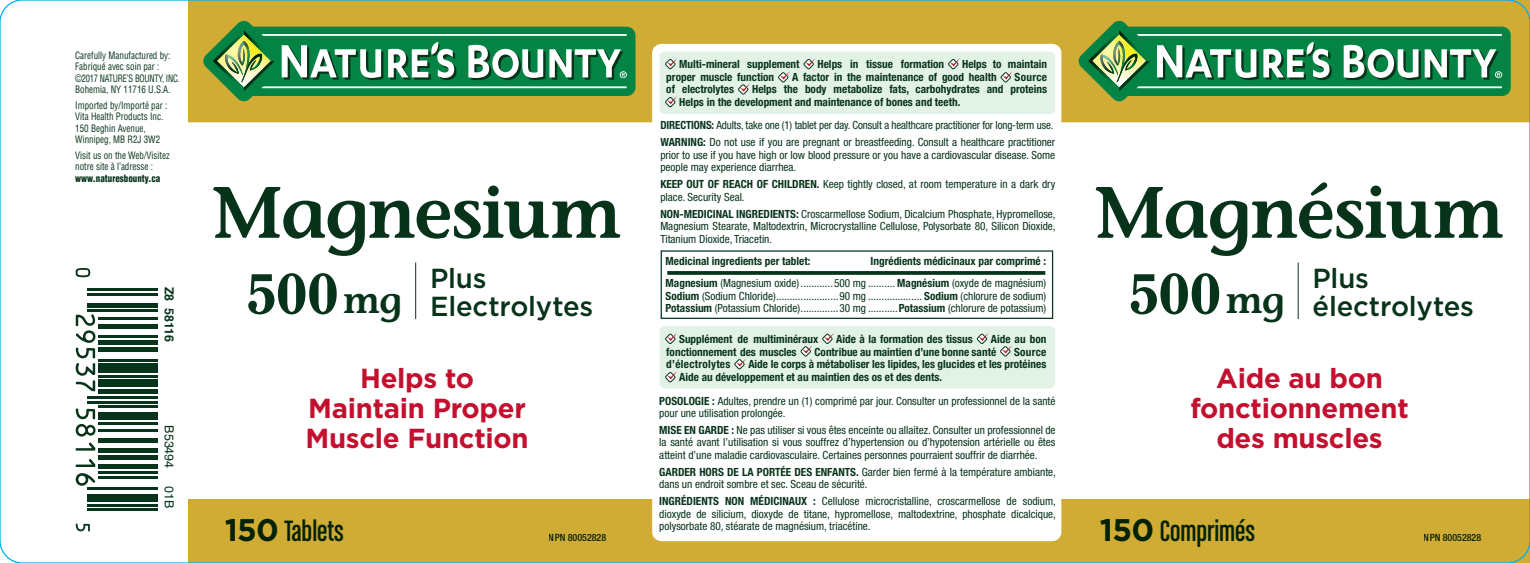
<style>
.page{position:relative;width:1530px;height:563px;background:#fff}
.page>*{position:absolute;margin:0;border:0;box-sizing:border-box;transform-origin:0 0}
.t1{font:600 72.5px "Stone Informal";letter-spacing:-.025em;color:#07331a}
.t2{font:700 55px "Gazette LH";color:#07331a}
.t3{font:31.25px "Chalet Comprime Cologne Sixty";color:#07331a}
.t4{font:700 27.5px/30px "Gotham";letter-spacing:-.01em;color:#c3102f;text-align:center}
.t5{font:500 27.5px/27.5px "Gotham";letter-spacing:-.005em;color:#07331a}
.t6{font:12.5px "Helvetica";color:#07331a}
.t7{font:700 12.5px "Helvetica";color:#07331a}
.t8{font:condensed 11.25px/12.5px "Helvetica Neue";color:#07331a}
.t9{font:700 condensed 11.25px/12.5px "Helvetica Neue";color:#07331a}
.t10{font:700 condensed 11.25px "Helvetica Neue";letter-spacing:.025em;color:#07331a}
.t11{font:condensed 10px/11.2px "Helvetica";color:#07331a;scale:.9 1}
.t12{font:500 condensed 10px "Helvetica Neue";color:#07331a}
.t13{font:900 condensed 10px "Helvetica";color:#07331a;scale:.9 1}
.s1{font-family:"Stone Informal";font-weight:600;font-size:37.5px}
.s2{font-family:"Gotham";font-weight:700}
.s3{font-weight:700}
</style>
<div class="page">
<div style="left:188px;top:0;width:1342px;height:122px;background:#d1ac34"></div>
<div style="left:42px;top:499px;width:1488px;height:63px;background:#d1ac34"></div>
<div style="left:652px;top:44px;width:409px;height:497px;background:#fff;border-radius:9px"></div>
<div style="left:0;top:0;width:188px;height:562px;background:#fff"></div>
<svg style="left:76px;top:268px;width:14px;height:9px"></svg>
<hr style="left:87px;top:288px;width:71px;height:3px;background:#07331a">
<hr style="left:87px;top:293px;width:71px;height:2px;background:#07331a">
<div style="left:87px;top:302px;width:71px;height:5px;background:#07331a"></div>
<hr style="left:87px;top:309px;width:71px;height:3px;background:#07331a">
<hr style="left:98px;top:317px;width:60px;height:2px;background:#07331a">
<hr style="left:98px;top:324px;width:60px;height:4px;background:#07331a">
<hr style="left:98px;top:335px;width:60px;height:3px;background:#07331a">
<div style="left:98px;top:340px;width:60px;height:5px;background:#07331a"></div>
<div style="left:98px;top:347px;width:60px;height:5px;background:#07331a"></div>
<hr style="left:98px;top:359px;width:60px;height:2px;background:#07331a">
<div style="left:98px;top:363px;width:60px;height:10px;background:#07331a"></div>
<hr style="left:98px;top:375px;width:60px;height:2px;background:#07331a">
<svg style="left:76px;top:314px;width:19px;height:77px"></svg>
<div style="left:98px;top:379px;width:60px;height:8px;background:#07331a"></div>
<div style="left:98px;top:389px;width:60px;height:5px;background:#07331a"></div>
<hr style="left:87px;top:396px;width:71px;height:2px;background:#07331a">
<hr style="left:87px;top:401px;width:71px;height:2px;background:#07331a">
<hr style="left:98px;top:405px;width:60px;height:3px;background:#07331a">
<div style="left:98px;top:412px;width:60px;height:7px;background:#07331a"></div>
<svg style="left:76px;top:408px;width:20px;height:28px"></svg>
<hr style="left:98px;top:422px;width:60px;height:2px;background:#07331a">
<hr style="left:98px;top:429px;width:60px;height:2px;background:#07331a">
<svg style="left:76px;top:442px;width:19px;height:8px"></svg>
<div style="left:98px;top:438px;width:60px;height:5px;background:#07331a"></div>
<div style="left:98px;top:447px;width:60px;height:5px;background:#07331a"></div>
<svg style="left:76px;top:459px;width:19px;height:8px"></svg>
<div style="left:98px;top:454px;width:60px;height:5px;background:#07331a"></div>
<div style="left:98px;top:464px;width:60px;height:5px;background:#07331a"></div>
<svg style="left:76px;top:473px;width:19px;height:12px"></svg>
<hr style="left:98px;top:471px;width:60px;height:2px;background:#07331a">
<hr style="left:98px;top:475px;width:60px;height:3px;background:#07331a">
<hr style="left:87px;top:487px;width:71px;height:3px;background:#07331a">
<div style="left:87px;top:494px;width:71px;height:7px;background:#07331a"></div>
<hr style="left:87px;top:504px;width:71px;height:2px;background:#07331a">
<hr style="left:87px;top:508px;width:71px;height:3px;background:#07331a">
<svg style="left:76px;top:523px;width:14px;height:8px"></svg>
<div style="left:661px;top:250px;width:392px;height:69px;border:1px solid #07331a"></div>
<svg style="left:667px;top:271px;width:378px;height:4px;background:#153f27"></svg>
<div style="left:660px;top:52px;width:395px;height:62px;background:#e3f2e7"></div>
<div style="left:660px;top:326px;width:395px;height:62px;background:#e3f2e7"></div>
<svg style="left:203px;top:20px;width:432px;height:82px;background:#7e9b3a"></svg>
<hr style="left:415px;top:262px;width:1px;height:57px;background:#07331a">
<svg style="left:213px;top:30px;width:414px;height:61px"></svg>
<svg style="left:1078px;top:20px;width:433px;height:82px;background:#7d9b3a"></svg>
<svg style="left:1088px;top:30px;width:414px;height:61px"></svg>
<hr style="left:1298px;top:262px;width:1px;height:57px;background:#07331a">
<p class="t11" style="left:75px;top:50px;width:118px">Carefully Manufactured by:<br>Fabriqué avec soin par : ©2017 NATURE’S BOUNTY, INC.<br>Bohemia, NY 11716 U.S.A.</p>
<p class="t11" style="left:75px;top:100px;width:104px">Imported by/Importé par :<br>Vita Health Products Inc.<br>150 Beghin Avenue,<br>Winnipeg, MB R2J 3W2</p>
<p class="t11" style="left:75px;top:150px;width:106px">Visit us on the Web/Visitez notre site à l’adresse :</p>
<p class="t13" style="left:75px;top:172px;width:96px">www.naturesbounty.ca</p>
<p class="t7" style="left:179px;top:286px;width:57px;rotate:90deg">Z8 58116</p>
<p class="t6" style="left:177px;top:425px;width:45px;rotate:90deg">B53494</p>
<p class="t6" style="left:177px;top:485px;width:24px;rotate:90deg">01B</p>
<h1 class="t1" style="left:212px;top:168px;width:412px">Magnesium</h1>
<h3 class="t5" style="left:430px;top:264px;width:165px">Plus<br>Electrolytes</h3>
<h2 class="t2" style="left:247px;top:259px;width:157px">500<span class="s1">mg</span></h2>
<h3 class="t4" style="left:305px;top:363px;width:225px">Helps to<br>Maintain Proper<br>Muscle Function</h3>
<h3 class="t3" style="left:224px;top:513px;width:121px"><span class="s2">150</span> Tablets</h3>
<p class="t12" style="left:549px;top:531px;width:59px">NPN 80052828</p>
<p class="t9" style="left:679px;top:58px;width:122px">Multi-mineral supplement</p>
<p class="t9" style="left:818px;top:58px;width:128px">Helps in tissue formation</p>
<p class="t9" style="left:962px;top:58px;width:87px">Helps to maintain</p>
<p class="t9" style="left:666px;top:70px;width:109px">proper muscle function</p>
<p class="t9" style="left:792px;top:70px;width:206px">A factor in the maintenance of good health</p>
<p class="t9" style="left:1015px;top:70px;width:34px">Source</p>
<p class="t9" style="left:666px;top:83px;width:69px">of electrolytes</p>
<p class="t9" style="left:679px;top:83px;width:369px;text-indent:73px">Helps the body metabolize fats, carbohydrates and proteins<br>Helps in the development and maintenance of bones and teeth.</p>
<p class="t8" style="left:660px;top:117px;width:396px;line-height:17px"><span class="s3">DIRECTIONS:</span> Adults, take one (1) tablet per day. Consult a healthcare practitioner for long-term use.<br><span class="s3">WARNING:</span> Do not use if you are pregnant or breastfeeding. Consult a healthcare practitioner</p>
<p class="t8" style="left:660px;top:148px;width:396px">prior to use if you have high or low blood pressure or you have a cardiovascular disease. Some people may experience diarrhea.</p>
<p class="t8" style="left:660px;top:178px;width:396px"><span class="s3">KEEP OUT OF REACH OF CHILDREN.</span> Keep tightly closed, at room temperature in a dark dry place. Security Seal.</p>
<p class="t8" style="left:660px;top:207px;width:397px;text-align:justify"><span class="s3">NON-MEDICINAL INGREDIENTS:</span> Croscarmellose Sodium, Dicalcium Phosphate, Hypromellose, Magnesium Stearate, Maltodextrin, Microcrystalline Cellulose, Polysorbate 80, Silicon Dioxide, Titanium Dioxide, Triacetin.</p>
<p class="t8" style="left:666px;top:249px;width:382px;line-height:22.5px;text-align:right"><span class="s3">Ingrédients médicinaux par comprimé :<br>Magnesium</span> (Magnesium oxide) ............500 mg .......... <span class="s3">Magnésium</span> (oxyde de magnésium)</p>
<p class="t8" style="left:666px;top:289px;width:382px"><span class="s3">Sodium</span> (Sodium Chloride).......................90 mg .................... <span class="s3">Sodium</span> (chlorure de sodium)<br><span class="s3">Potassium</span> (Potassium Chloride)..............30 mg ...........<span class="s3">Potassium</span> (chlorure de potassium)</p>
<p class="t9" style="left:666px;top:254px;width:146px">Medicinal ingredients per tablet:</p>
<p class="t9" style="left:679px;top:332px;width:141px">Supplément de multiminéraux</p>
<p class="t9" style="left:836px;top:332px;width:138px">Aide à la formation des tissus</p>
<p class="t9" style="left:991px;top:332px;width:57px">Aide au bon</p>
<p class="t9" style="left:666px;top:345px;width:132px">fonctionnement des muscles</p>
<p class="t9" style="left:815px;top:345px;width:183px">Contribue au maintien d’une bonne santé</p>
<p class="t9" style="left:1014px;top:345px;width:34px">Source</p>
<p class="t10" style="left:666px;top:357px;width:66px">d’électrolytes</p>
<p class="t9" style="left:679px;top:357px;width:369px;text-indent:69px">Aide le corps à métaboliser les lipides, les glucides et les protéines<br>Aide au développement et au maintien des os et des dents.</p>
<p class="t8" style="left:659px;top:394px;width:398px"><span class="s3">POSOLOGIE :</span> Adultes, prendre un (1) comprimé par jour. Consulter un professionnel de la santé pour une utilisation prolongée.</p>
<p class="t8" style="left:659px;top:423px;width:398px;text-align:justify"><span class="s3">MISE EN GARDE :</span> Ne pas utiliser si vous êtes enceinte ou allaitez. Consulter un professionnel de la santé avant l’utilisation si vous souffrez d’hypertension ou d’hypotension artérielle ou êtes atteint d’une maladie cardiovasculaire. Certaines personnes pourraient souffrir de diarrhée.</p>
<p class="t8" style="left:659px;top:465px;width:398px"><span class="s3">GARDER HORS DE LA PORTÉE DES ENFANTS.</span> Garder bien fermé à la température ambiante, dans un endroit sombre et sec. Sceau de sécurité.</p>
<p class="t8" style="left:659px;top:494px;width:398px;text-align:justify"><span class="s3">INGRÉDIENTS NON MÉDICINAUX :</span> Cellulose microcristalline, croscarmellose de sodium, dioxyde de silicium, dioxyde de titane, hypromellose, maltodextrine, phosphate dicalcique, polysorbate 80, stéarate de magnésium, triacétine.</p>
<h1 class="t1" style="left:1094px;top:168px;width:412px">Magnésium</h1>
<h3 class="t5" style="left:1313px;top:264px;width:163px">Plus électrolytes</h3>
<h2 class="t2" style="left:1129px;top:259px;width:157px">500<span class="s1">mg</span></h2>
<h3 class="t4" style="left:1190px;top:363px;width:220px">Aide au bon fonctionnement des muscles</h3>
<h3 class="t3" style="left:1100px;top:513px;width:157px"><span class="s2">150</span> Comprimés</h3>
<p class="t12" style="left:1424px;top:531px;width:59px">NPN 80052828</p>
</div>
